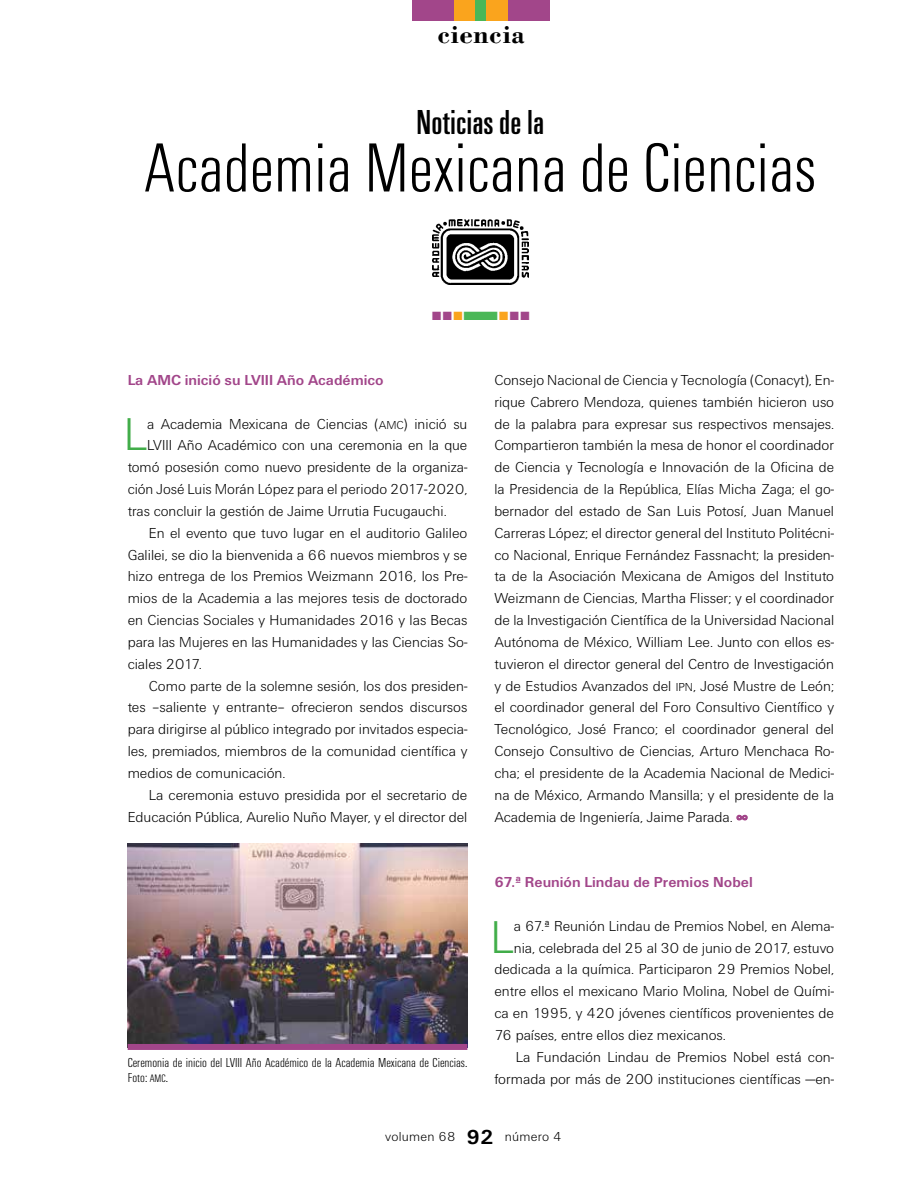
<style>
.page{position:relative;width:915px;height:1191px;background:#fff}
.page>*{position:absolute;margin:0;border:0;box-sizing:border-box;transform-origin:0 0}
.t1{font:300 condensed 72px "Unitus T";color:#000}
.t2{font:300 47.7px "Unitus T";color:#41ad49}
.t3{font:condensed 36px "Unitus T";color:#000}
.t4{font:700 27px "Bodoni";letter-spacing:.02em;color:#000}
.t5{font:300 15px/21.8px "Unitus T";color:#000;text-align:justify}
.t6{font:700 15px "Unitus T";color:#a2468a}
.t7{font:300 condensed 13.5px/15px "Unitus T";color:#000}
.t8{font:300 13.5px "Unitus T";letter-spacing:.02em;color:#000}
.t9{font:12px "Zapf Dingbats ITC";color:#a2468a}
.s1{color:#faa41d}
.s2{color:#4ab757}
.s3{font-size:12px}
.s4{font-size:11.25px}
.s5{color:#a2468a}
.s6{font-weight:700;font-size:21px}
</style>
<div class="page">
<div style="left:507px;top:0;width:43px;height:21px;background:#a2468a"></div>
<div style="left:411px;top:0;width:43px;height:21px;background:#a2468a"></div>
<div style="left:454px;top:0;width:21px;height:21px;background:#faa41d"></div>
<div style="left:475px;top:0;width:11px;height:21px;background:#4ab757"></div>
<div style="left:486px;top:0;width:21px;height:21px;background:#faa41d"></div>
<img style="left:432px;top:220px;width:97px;height:65px">
<img style="left:128px;top:843px;width:339px;height:201px">
<svg style="left:736px;top:814px;width:12px;height:7px"></svg>
<div style="left:128px;top:1044px;width:339px;height:6px;background:#a2468a"></div>
<h3 class="t4" style="left:437px;top:18px;width:89px">ciencia</h3>
<h3 class="t3" style="left:416px;top:101px;width:130px">Noticias de la</h3>
<h1 class="t1" style="left:144px;top:125px;width:673px">Academia Mexicana de Ciencias</h1>
<p class="t9" style="left:432px;top:310px;width:85px">■■ <span class="s1">■</span><span class="s2">■</span><span class="s1">■</span>■■</p>
<p class="t6" style="left:128px;top:371px;width:257px">La AMC inició su LVIII Año Académico</p>
<h2 class="t2" style="left:124px;top:407px;width:25px">L</h2>
<p class="t5" style="left:147px;top:412px;width:322px">a Academia Mexicana de Ciencias (<span class="s3">AMC</span>) inició su</p>
<p class="t5" style="left:147px;top:434px;width:322px">LVIII Año Académico con una ceremonia en la que</p>
<p class="t5" style="left:128px;top:456px;width:341px">tomó posesión como nuevo presidente de la organiza-</p>
<p class="t5" style="left:128px;top:478px;width:341px">ción José Luis Morán López para el periodo 2017-2020,</p>
<p class="t5" style="left:128px;top:500px;width:320px">tras concluir la gestión de Jaime Urrutia Fucugauchi.</p>
<p class="t5" style="left:149px;top:521px;width:320px">En el evento que tuvo lugar en el auditorio Galileo</p>
<p class="t5" style="left:128px;top:543px;width:341px">Galilei, se dio la bienvenida a 66 nuevos miembros y se</p>
<p class="t5" style="left:128px;top:565px;width:341px">hizo entrega de los Premios Weizmann 2016, los Pre-</p>
<p class="t5" style="left:128px;top:587px;width:341px">mios de la Academia a las mejores tesis de doctorado</p>
<p class="t5" style="left:128px;top:609px;width:341px">en Ciencias Sociales y Humanidades 2016 y las Becas</p>
<p class="t5" style="left:128px;top:631px;width:341px">para las Mujeres en las Humanidades y las Ciencias So-</p>
<p class="t5" style="left:128px;top:652px;width:76px">ciales 2017.</p>
<p class="t5" style="left:149px;top:674px;width:320px">Como parte de la solemne sesión, los dos presiden-</p>
<p class="t5" style="left:128px;top:696px;width:341px">tes –saliente y entrante– ofrecieron sendos discursos</p>
<p class="t5" style="left:128px;top:718px;width:341px">para dirigirse al público integrado por invitados especia-</p>
<p class="t5" style="left:128px;top:740px;width:341px">les, premiados, miembros de la comunidad científica y</p>
<p class="t5" style="left:128px;top:762px;width:159px">medios de comunicación.</p>
<p class="t5" style="left:149px;top:783px;width:320px">La ceremonia estuvo presidida por el secretario de</p>
<p class="t5" style="left:128px;top:805px;width:341px">Educación Pública, Aurelio Nuño Mayer, y el director del</p>
<p class="t7" style="left:128px;top:1054px;width:341px">Ceremonia de inicio del LVIII Año Académico de la Academia Mexicana de Ciencias.<br>Foto: <span class="s4">AMC</span>.</p>
<p class="t5" style="left:494px;top:369px;width:341px">Consejo Nacional de Ciencia y Tecnología (Conacyt), En&shy;rique Cabrero Mendoza, quienes también hicieron uso de la palabra para expresar sus respectivos mensajes.<br>Compartieron también la mesa de honor el coordinador de Ciencia y Tecnología e Innovación de la Oficina de la Presidencia de la República, Elías Micha Zaga; el go&shy;bernador del estado de San Luis Potosí, Juan Manuel Carreras López; el director general del Instituto Politécni&shy;co Nacional, Enrique Fernández Fassnacht; la presiden&shy;ta de la Asociación Mexicana de Amigos del Instituto Weizmann de Ciencias, Martha Flisser; y el coordinador de la Investigación Científica de la Universidad Nacional Autónoma de México, William Lee. Junto con ellos es&shy;tuvieron el director general del Centro de Investigación y de Estudios Avanzados del <span class="s3">IPN</span>, José Mustre de León; el coordinador general del Foro Consultivo Científico y Tecnológico, José Franco; el coordinador general del Consejo Consultivo de Ciencias, Arturo Menchaca Ro&shy;cha; el presidente de la Academia Nacional de Medici&shy;na de México, Armando Mansilla; y el presidente de la Academia de Ingeniería, Jaime Parada. <span class="s5">∞</span></p>
<p class="t6" style="left:494px;top:873px;width:260px">67.ª Reunión Lindau de Premios Nobel</p>
<h2 class="t2" style="left:490px;top:909px;width:25px">L</h2>
<p class="t5" style="left:513px;top:914px;width:322px">a 67.ª Reunión Lindau de Premios Nobel, en Alema-</p>
<p class="t5" style="left:513px;top:936px;width:322px">nia, celebrada del 25 al 30 de junio de 2017, estuvo</p>
<p class="t5" style="left:494px;top:958px;width:341px">dedicada a la química. Participaron 29 Premios Nobel,</p>
<p class="t5" style="left:494px;top:980px;width:341px">entre ellos el mexicano Mario Molina, Nobel de Quími-</p>
<p class="t5" style="left:494px;top:1002px;width:341px">ca en 1995, y 420 jóvenes científicos provenientes de</p>
<p class="t5" style="left:494px;top:1023px;width:233px">76 países, entre ellos diez mexicanos.</p>
<p class="t5" style="left:515px;top:1045px;width:320px">La Fundación Lindau de Premios Nobel está con-</p>
<p class="t5" style="left:494px;top:1067px;width:341px">formada por más de 200 instituciones científicas —en-</p>
<p class="t8" style="left:385px;top:1128px;width:178px">volumen 68 <span class="s6">92</span> número 4</p>
</div>
